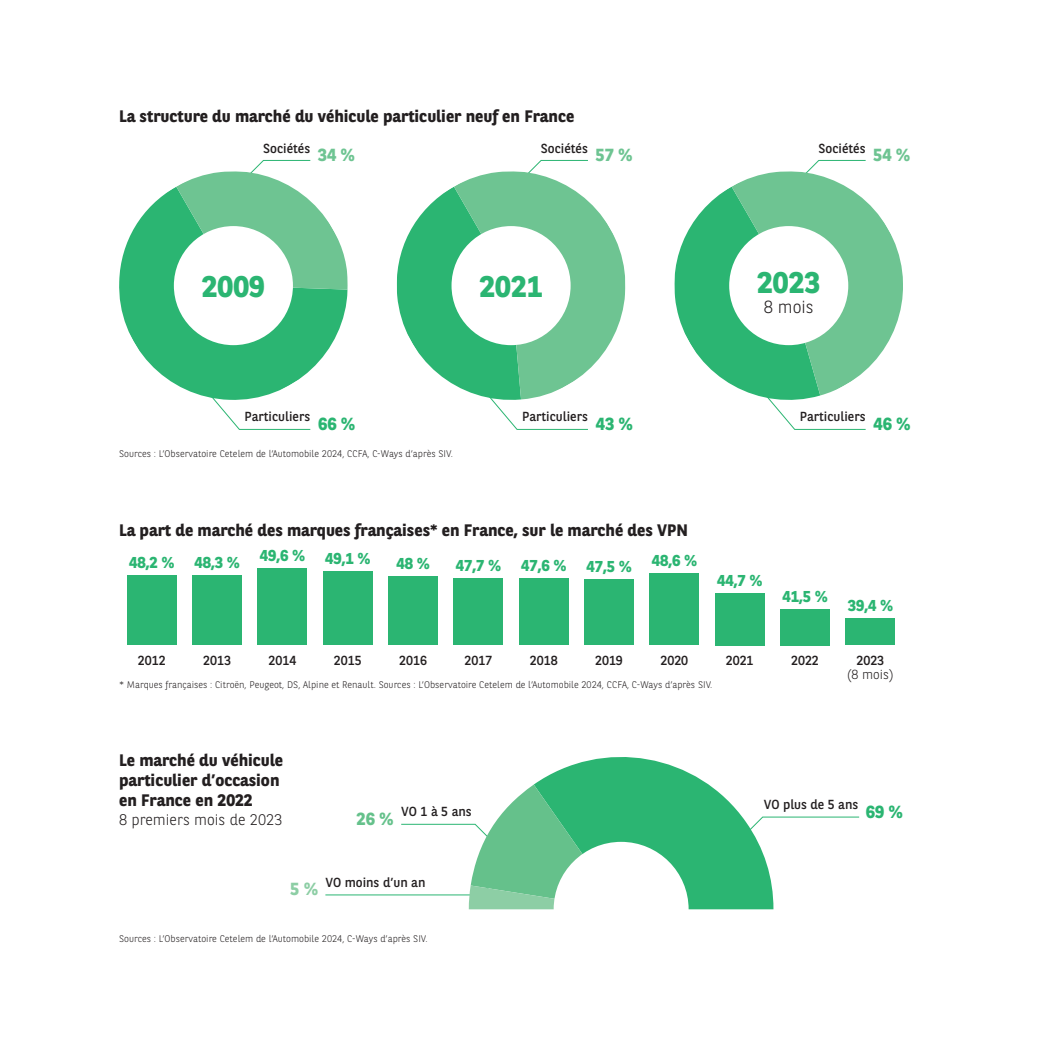
<style>
.page{position:relative;width:1042px;height:1042px;background:#fff}
.page>*{position:absolute;margin:0;border:0;box-sizing:border-box;transform-origin:0 0}
.t1{font:700 29.75px "BNPP Sans";color:#2bb572}
.Chiffres_Couleur{font:700 17.5px "BNPP Sans";color:#2bb572}
.Chiffres_Couleur-2{font:700 17.5px "BNPP Sans";color:#6ec492}
.t2{font:300 17.5px "BNPP Sans";color:#231f20}
.Chiffres_Couleur-3{font:700 17.5px "BNPP Sans";color:#65c18b}
.Chiffres_Couleur-4{font:700 17.5px "BNPP Sans";color:#8dcea5}
.Fig_Titre{font:700 16.62px/19.9px "BNPP Sans";color:#231f20}
.t3{font:700 15.75px "BNPP Sans";color:#2bb572}
.Fig_Détails{font:300 15.4px "BNPP Sans";color:#231f20}
.Annexes_texte_Regular{font:13.12px "BNPP Sans";color:#231f20}
.Annexes_texte_Regular-2{font:300 13.12px/14px "BNPP Sans";color:#231f20;text-align:center}
.Fig_Source{font:300 9.62px "BNPP Sans";color:#231f20}
.s1{font-weight:400}
</style>
<div class="page">
<svg style="left:214px;top:400px;width:97px;height:30px"></svg>
<svg style="left:119px;top:187px;width:229px;height:213px;fill:#2bb572"></svg>
<svg style="left:176px;top:160px;width:172px;height:130px"></svg>
<div style="left:174px;top:226px;width:119px;height:119px;background:#fff;border-radius:50%"></div>
<svg style="left:397px;top:160px;width:228px;height:270px"></svg>
<div style="left:451px;top:226px;width:119px;height:119px;background:#fff;border-radius:50%"></div>
<svg style="left:674px;top:160px;width:229px;height:270px"></svg>
<div style="left:729px;top:226px;width:119px;height:119px;background:#fff;border-radius:50%"></div>
<div style="left:127px;top:576px;width:50px;height:69px;background:#2bb572"></div>
<div style="left:192px;top:575px;width:50px;height:70px;background:#2bb572"></div>
<div style="left:258px;top:569px;width:49px;height:76px;background:#2bb572"></div>
<div style="left:323px;top:571px;width:49px;height:74px;background:#2bb572"></div>
<div style="left:388px;top:577px;width:50px;height:68px;background:#2bb572"></div>
<div style="left:453px;top:578px;width:50px;height:67px;background:#2bb572"></div>
<div style="left:519px;top:579px;width:49px;height:66px;background:#2bb572"></div>
<div style="left:584px;top:579px;width:50px;height:66px;background:#2bb572"></div>
<div style="left:649px;top:574px;width:50px;height:71px;background:#2bb572"></div>
<div style="left:715px;top:593px;width:49px;height:52px;background:#2bb572"></div>
<div style="left:780px;top:609px;width:50px;height:36px;background:#2bb572"></div>
<div style="left:845px;top:618px;width:50px;height:27px;background:#2bb572"></div>
<svg style="left:325px;top:757px;width:535px;height:152px"></svg>
<div style="left:554px;top:842px;width:134px;height:135px;background:#fff;border-radius:50%"></div>
<p class="Fig_Titre" style="left:119px;top:105px;width:457px">La structure du marché du véhicule particulier neuf en France</p>
<p class="Annexes_texte_Regular" style="left:263px;top:139px;width:49px">Sociétés</p>
<p class="Chiffres_Couleur-2" style="left:318px;top:143px;width:38px">34 %</p>
<p class="Annexes_texte_Regular" style="left:541px;top:139px;width:49px">Sociétés</p>
<p class="Chiffres_Couleur-2" style="left:595px;top:143px;width:38px">57 %</p>
<p class="Annexes_texte_Regular" style="left:818px;top:139px;width:49px">Sociétés</p>
<p class="Chiffres_Couleur-2" style="left:873px;top:143px;width:38px">54 %</p>
<p class="t1" style="left:202px;top:266px;width:65px">2009</p>
<p class="t1" style="left:479px;top:266px;width:65px">2021</p>
<p class="t1" style="left:757px;top:262px;width:65px">2023</p>
<p class="t2" style="left:764px;top:295px;width:51px">8 mois</p>
<p class="Annexes_texte_Regular" style="left:244px;top:408px;width:67px">Particuliers</p>
<p class="Chiffres_Couleur" style="left:318px;top:412px;width:38px">66 %</p>
<p class="Fig_Source" style="left:119px;top:447px;width:335px">Sources : L’Observatoire Cetelem de l’Automobile 2024, CCFA, C-Ways d’après SIV.</p>
<p class="Annexes_texte_Regular" style="left:522px;top:408px;width:67px">Particuliers</p>
<p class="Chiffres_Couleur" style="left:596px;top:412px;width:38px">43 %</p>
<p class="Fig_Titre" style="left:119px;top:519px;width:570px">La part de marché des marques françaises* en France, sur le marché des VPN</p>
<p class="t3" style="left:129px;top:552px;width:47px">48,2 %</p>
<p class="t3" style="left:194px;top:551px;width:47px">48,3 %</p>
<p class="t3" style="left:260px;top:545px;width:47px">49,6 %</p>
<p class="t3" style="left:325px;top:547px;width:47px">49,1 %</p>
<p class="t3" style="left:396px;top:553px;width:35px">48 %</p>
<p class="t3" style="left:456px;top:554px;width:47px">47,7 %</p>
<p class="t3" style="left:521px;top:555px;width:47px">47,6 %</p>
<p class="t3" style="left:586px;top:555px;width:47px">47,5 %</p>
<p class="t3" style="left:652px;top:550px;width:47px">48,6 %</p>
<p class="t3" style="left:717px;top:569px;width:47px">44,7 %</p>
<p class="Annexes_texte_Regular" style="left:800px;top:408px;width:67px">Particuliers</p>
<p class="Chiffres_Couleur" style="left:873px;top:412px;width:38px">46 %</p>
<p class="t3" style="left:782px;top:585px;width:47px">41,5 %</p>
<p class="t3" style="left:847px;top:595px;width:47px">39,4 %</p>
<p class="Annexes_texte_Regular" style="left:138px;top:651px;width:29px">2012</p>
<p class="Annexes_texte_Regular" style="left:203px;top:651px;width:29px">2013</p>
<p class="Annexes_texte_Regular" style="left:268px;top:651px;width:29px">2014</p>
<p class="Annexes_texte_Regular" style="left:334px;top:651px;width:29px">2015</p>
<p class="Annexes_texte_Regular" style="left:399px;top:651px;width:29px">2016</p>
<p class="Annexes_texte_Regular" style="left:464px;top:651px;width:29px">2017</p>
<p class="Annexes_texte_Regular" style="left:530px;top:651px;width:29px">2018</p>
<p class="Annexes_texte_Regular" style="left:595px;top:651px;width:29px">2019</p>
<p class="Annexes_texte_Regular" style="left:660px;top:651px;width:29px">2020</p>
<p class="Annexes_texte_Regular" style="left:726px;top:651px;width:29px">2021</p>
<p class="Annexes_texte_Regular" style="left:791px;top:651px;width:29px">2022</p>
<p class="Annexes_texte_Regular-2" style="left:847px;top:653px;width:48px"><span class="s1">2023<br></span>(8 mois)</p>
<p class="Fig_Source" style="left:119px;top:677px;width:595px">* Marques françaises : Citroën, Peugeot, DS, Alpine et Renault. Sources : L’Observatoire Cetelem de l’Automobile 2024, CCFA, C-Ways d’après SIV.</p>
<p class="Fig_Titre" style="left:119px;top:750px;width:166px">Le marché du véhicule particulier d’occasion en France en 2022</p>
<p class="Fig_Détails" style="left:119px;top:809px;width:165px">8 premiers mois de 2023</p>
<p class="Chiffres_Couleur-3" style="left:356px;top:806px;width:38px">26 %</p>
<p class="Annexes_texte_Regular" style="left:764px;top:795px;width:96px">VO plus de 5 ans</p>
<p class="Annexes_texte_Regular" style="left:401px;top:803px;width:72px">VO 1 à 5 ans</p>
<p class="Chiffres_Couleur" style="left:866px;top:799px;width:38px">69 %</p>
<p class="Annexes_texte_Regular" style="left:325px;top:873px;width:102px">VO moins d’un an</p>
<p class="Chiffres_Couleur-4" style="left:290px;top:877px;width:29px">5 %</p>
<p class="Fig_Source" style="left:119px;top:932px;width:310px">Sources : L’Observatoire Cetelem de l’Automobile 2024, C-Ways d’après SIV.</p>
</div>
